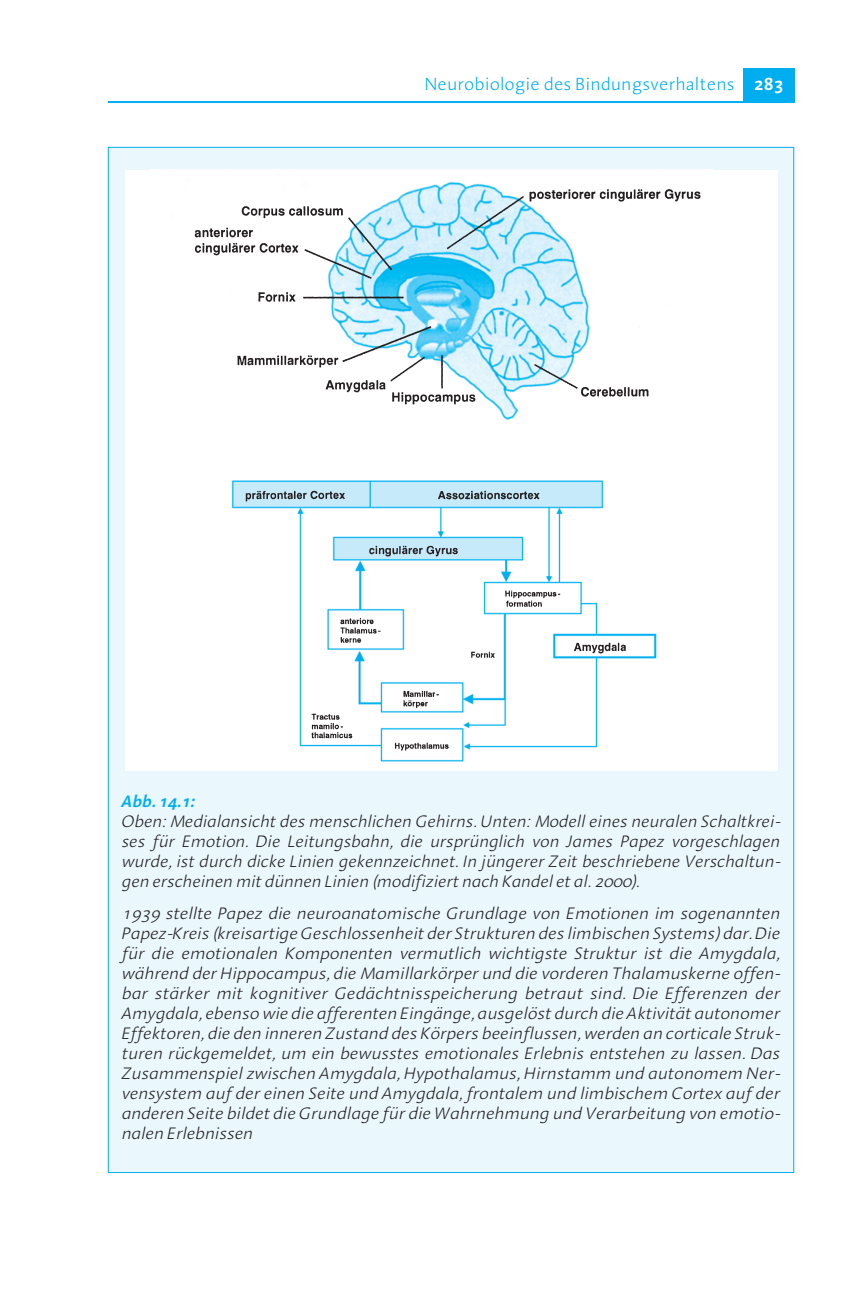
<style>
.page{position:relative;width:851px;height:1304px;background:#fff}
.page>*{position:absolute;margin:0;border:0;box-sizing:border-box;transform-origin:0 0}
.t1{font:300 18px "Linotype Aroma";color:#00aeef}
.t2{font:italic 300 17px/20px "Linotype Aroma";color:#231f20;text-align:justify}
.t3{font:italic 600 17px "Linotype Aroma";color:#00aeef}
.s1{font-weight:600;color:#fff}
</style>
<div class="page">
<div style="left:743px;top:68px;width:51px;height:34px;background:#00aeef"></div>
<hr style="left:108px;top:101px;width:686px;height:2px;background:#00aeef">
<div style="left:109px;top:148px;width:684px;height:1024px;background:#eaf7fd"></div>
<div style="left:125px;top:170px;width:652px;height:600px;background:#fff"></div>
<img style="left:194px;top:182px;width:507px;height:580px">
<p class="t1" style="left:424px;top:78px;width:360px">Neurobiologie des Bindungsverhaltens <span class="s1">283</span></p>
<p class="t3" style="left:122px;top:796px;width:74px">Abb. 14.1:</p>
<p class="t2" style="left:122px;top:814px;width:660px">Oben: Medialansicht des menschlichen Gehirns. Unten: Modell eines neuralen Schaltkrei&shy;ses für Emotion. Die Leitungsbahn, die ursprünglich von James Papez vorgeschlagen wurde, ist durch dicke Linien gekennzeichnet. In jüngerer Zeit beschriebene Verschaltun&shy;gen erscheinen mit dünnen Linien (modifiziert nach Kandel et al. 2000).</p>
<p class="t2" style="left:122px;top:906px;width:660px">1939 stellte Papez die neuroanatomische Grundlage von Emotionen im sogenannten Papez-Kreis (kreisartige Geschlossenheit der Strukturen des limbischen Systems) dar. Die für die emotionalen Komponenten vermutlich wichtigste Struktur ist die Amygdala, während der Hippocampus, die Mamillarkörper und die vorderen Thalamuskerne offen&shy;bar stärker mit kognitiver Gedächtnisspeicherung betraut sind. Die Efferenzen der Amygdala, ebenso wie die afferenten Eingänge, ausgelöst durch die Aktivität autonomer Effektoren, die den inneren Zustand des Körpers beeinflussen, werden an corticale Struk&shy;turen rückgemeldet, um ein bewusstes emotionales Erlebnis entstehen zu lassen. Das Zusammenspiel zwischen Amygdala, Hypothalamus, Hirnstamm und autonomem Ner&shy;vensystem auf der einen Seite und Amygdala, frontalem und limbischem Cortex auf der anderen Seite bildet die Grundlage für die Wahrnehmung und Verarbeitung von emotio&shy;nalen Erlebnissen</p>
</div>
